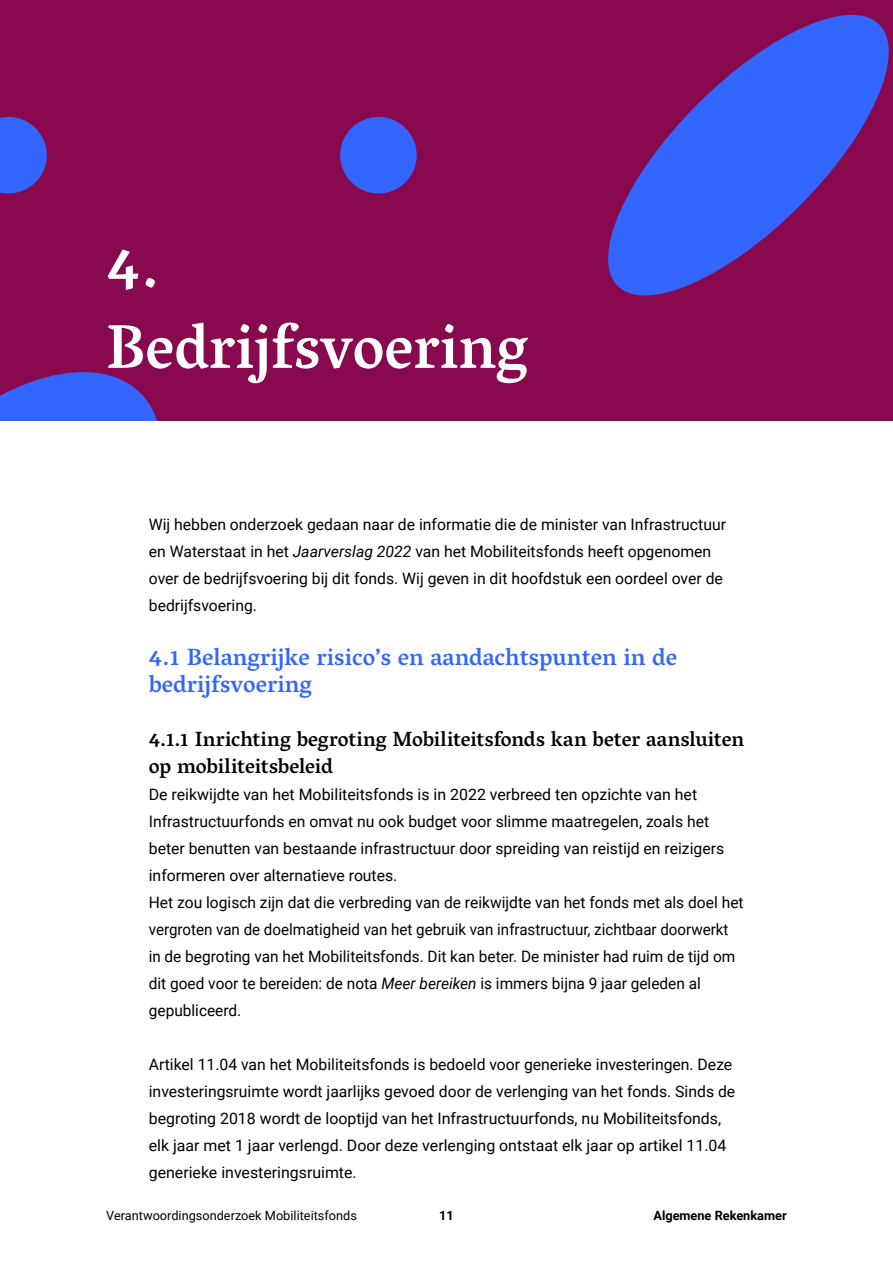
<style>
.page{position:relative;width:893px;height:1263px;background:#fff}
.page>*{position:absolute;margin:0;border:0;box-sizing:border-box;transform-origin:0 0}
._5_Kop_1_-_H2{font:500 63px/81px "Vesper Libre";color:#fff}
._6_Kop_2_-_H3{font:500 24px/27px "Vesper Libre";color:#36f}
._7_Kop_3_-_H4{font:500 21px/27px "Vesper Libre";color:#000}
._0_Platte_tekst_-_P{font:15.75px/27px "Roboto";color:#000}
.t1{font:12.75px "Roboto";color:#000}
.t2{font:700 12.75px "Roboto";color:#000}
.s1{font-style:italic}
</style>
<div class="page">
<div style="left:0;top:0;width:893px;height:421px;background:#89094f"></div>
<svg style="left:0;top:372px;width:157px;height:49px"></svg>
<svg style="left:0;top:117px;width:47px;height:76px"></svg>
<div style="left:340px;top:117px;width:77px;height:76px;background:#36f;border-radius:50%"></div>
<svg style="left:608px;top:14px;width:281px;height:282px;fill:#36f"></svg>
<h2 class="_5_Kop_1_-_H2" style="left:106px;top:225px;width:423px">4.<br>Bedrijfsvoering</h2>
<p class="_0_Platte_tekst_-_P" style="left:149px;top:510px;width:579px">Wij hebben onderzoek gedaan naar de informatie die de minister van Infrastructuur en Waterstaat in het <span class="s1">Jaarverslag 2022</span> van het Mobiliteitsfonds heeft opgenomen over de bedrijfsvoering bij dit fonds. Wij geven in dit hoofdstuk een oordeel over de bedrijfsvoering.</p>
<h3 class="_6_Kop_2_-_H3" style="left:149px;top:643px;width:530px">4.1 Belangrijke risico’s en aandachtspunten in de bedrijfsvoering</h3>
<h3 class="_7_Kop_3_-_H4" style="left:149px;top:725px;width:597px">4.1.1 Inrichting begroting Mobiliteitsfonds kan beter aansluiten op mobiliteitsbeleid</h3>
<p class="_0_Platte_tekst_-_P" style="left:149px;top:780px;width:577px">De reikwijdte van het Mobiliteitsfonds is in 2022 verbreed ten opzichte van het Infrastructuurfonds en omvat nu ook budget voor slimme maatregelen, zoals het beter benutten van bestaande infrastructuur door spreiding van reistijd en reizigers informeren over alternatieve routes.</p>
<p class="_0_Platte_tekst_-_P" style="left:149px;top:888px;width:596px">Het zou logisch zijn dat die verbreding van de reikwijdte van het fonds met als doel het vergroten van de doelmatigheid van het gebruik van infrastructuur, zichtbaar doorwerkt in de begroting van het Mobiliteitsfonds. Dit kan beter. De minister had ruim de tijd om dit goed voor te bereiden: de nota <span class="s1">Meer bereiken</span> is immers bijna 9 jaar geleden al gepubliceerd.</p>
<p class="_0_Platte_tekst_-_P" style="left:149px;top:1050px;width:588px">Artikel 11.04 van het Mobiliteitsfonds is bedoeld voor generieke investeringen. Deze investeringsruimte wordt jaarlijks gevoed door de verlenging van het fonds. Sinds de begroting 2018 wordt de looptijd van het Infrastructuurfonds, nu Mobiliteitsfonds, elk jaar met 1 jaar verlengd. Door deze verlenging ontstaat elk jaar op artikel 11.04 generieke investeringsruimte.</p>
<p class="t1" style="left:106px;top:1207px;width:252px">Verantwoordingsonderzoek Mobiliteitsfonds</p>
<p class="t2" style="left:439px;top:1207px;width:16px">11</p>
<p class="t2" style="left:653px;top:1207px;width:135px">Algemene Rekenkamer</p>
</div>
